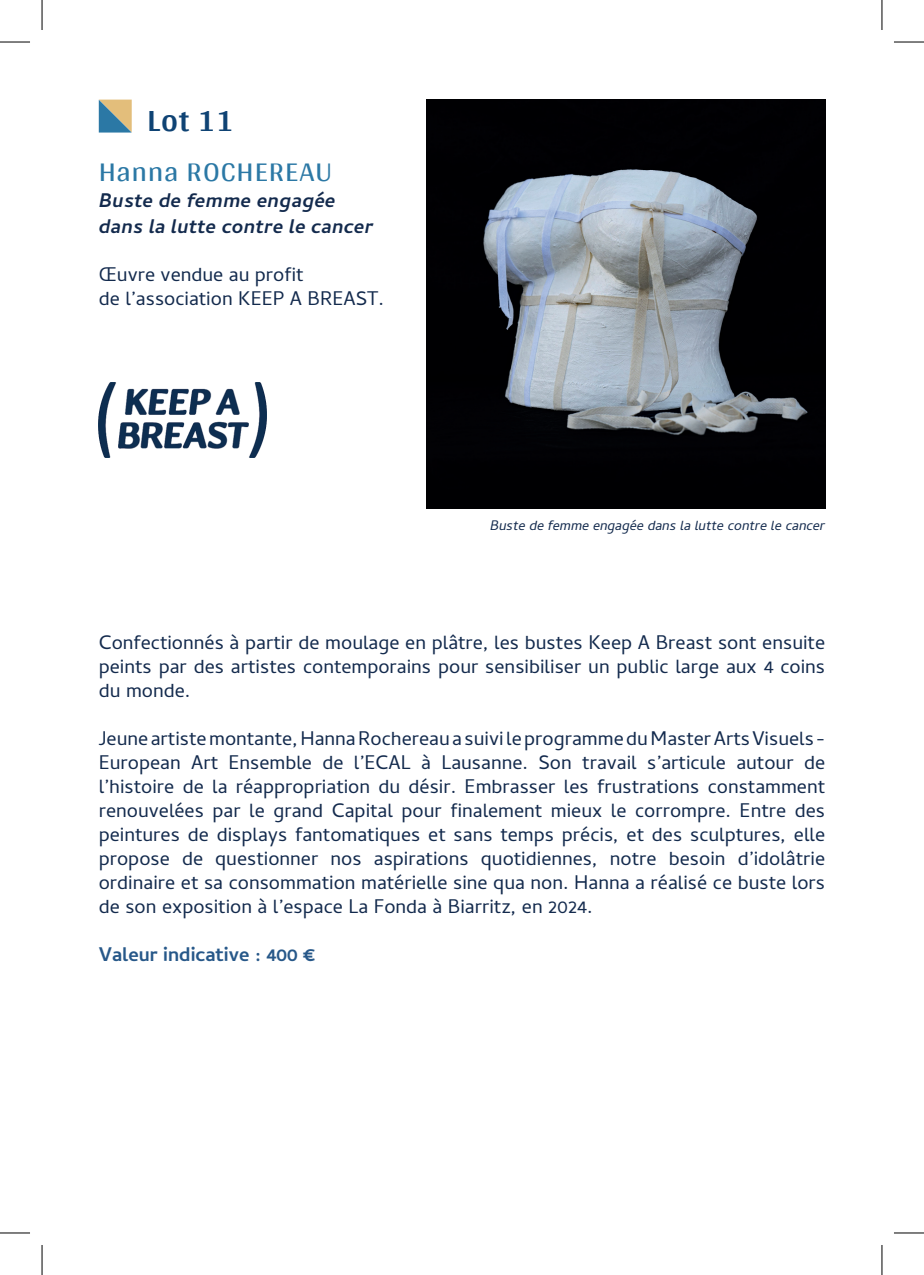
<style>
.page{position:relative;width:924px;height:1275px;background:#fff}
.page>*{position:absolute;margin:0;border:0;box-sizing:border-box;transform-origin:0 0}
.t1{font:700 32px "Arya";color:#0f4374}
.t2{font:28px "Arya";letter-spacing:.035em;color:#2b78a5}
.t3{font:20px/24px "Cambay";color:#132a4d;text-align:justify}
.t4{font:italic 700 20px/26px "Cambay";color:#132a4d}
.t5{font:700 20px "Cambay";color:#275889}
.t6{font:italic 14px "Cambay";color:#132a4d}
</style>
<div class="page">
<svg style="left:99px;top:100px;width:33px;height:33px"></svg>
<img style="left:426px;top:100px;width:398px;height:408px">
<img style="left:99px;top:382px;width:168px;height:75px">
<hr style="left:0;top:42px;width:30px;height:1px;background:#000">
<hr style="left:893px;top:42px;width:30px;height:1px;background:#000">
<hr style="left:0;top:1232px;width:30px;height:1px;background:#000">
<hr style="left:893px;top:1232px;width:30px;height:1px;background:#000">
<hr style="left:42px;top:0;width:1px;height:30px;background:#000">
<hr style="left:42px;top:1245px;width:1px;height:30px;background:#000">
<hr style="left:881px;top:0;width:1px;height:30px;background:#000">
<hr style="left:881px;top:1245px;width:1px;height:30px;background:#000">
<h1 class="t1" style="left:147px;top:101px;width:88px">Lot 11</h1>
<h2 class="t2" style="left:99px;top:155px;width:235px">Hanna ROCHEREAU</h2>
<p class="t4" style="left:99px;top:187px;width:276px">Buste de femme engagée dans la lutte contre le cancer</p>
<p class="t3" style="left:99px;top:262px;width:287px">Œuvre vendue au profit<br>de l’association KEEP A BREAST.</p>
<p class="t6" style="left:490px;top:517px;width:336px">Buste de femme engagée dans la lutte contre le cancer</p>
<p class="t3" style="left:99px;top:630px;width:727px">Confectionnés à partir de moulage en plâtre, les bustes Keep A Breast sont ensuite peints par des artistes contemporains pour sensibiliser un public large aux 4 coins du monde.</p>
<p class="t3" style="left:99px;top:726px;width:727px">Jeune artiste montante, Hanna Rochereau a suivi le programme du Master Arts Visuels - European Art Ensemble de l’ECAL à Lausanne. Son travail s’articule autour de l’histoire de la réappropriation du désir. Embrasser les frustrations constamment renouvelées par le grand Capital pour finalement mieux le corrompre. Entre des peintures de displays fantomatiques et sans temps précis, et des sculptures, elle propose de questionner nos aspirations quotidiennes, notre besoin d’idolâtrie ordinaire et sa consommation matérielle sine qua non. Hanna a réalisé ce buste lors de son exposition à l’espace La Fonda à Biarritz, en 2024.</p>
<p class="t5" style="left:99px;top:943px;width:218px">Valeur indicative : 400 €</p>
</div>
